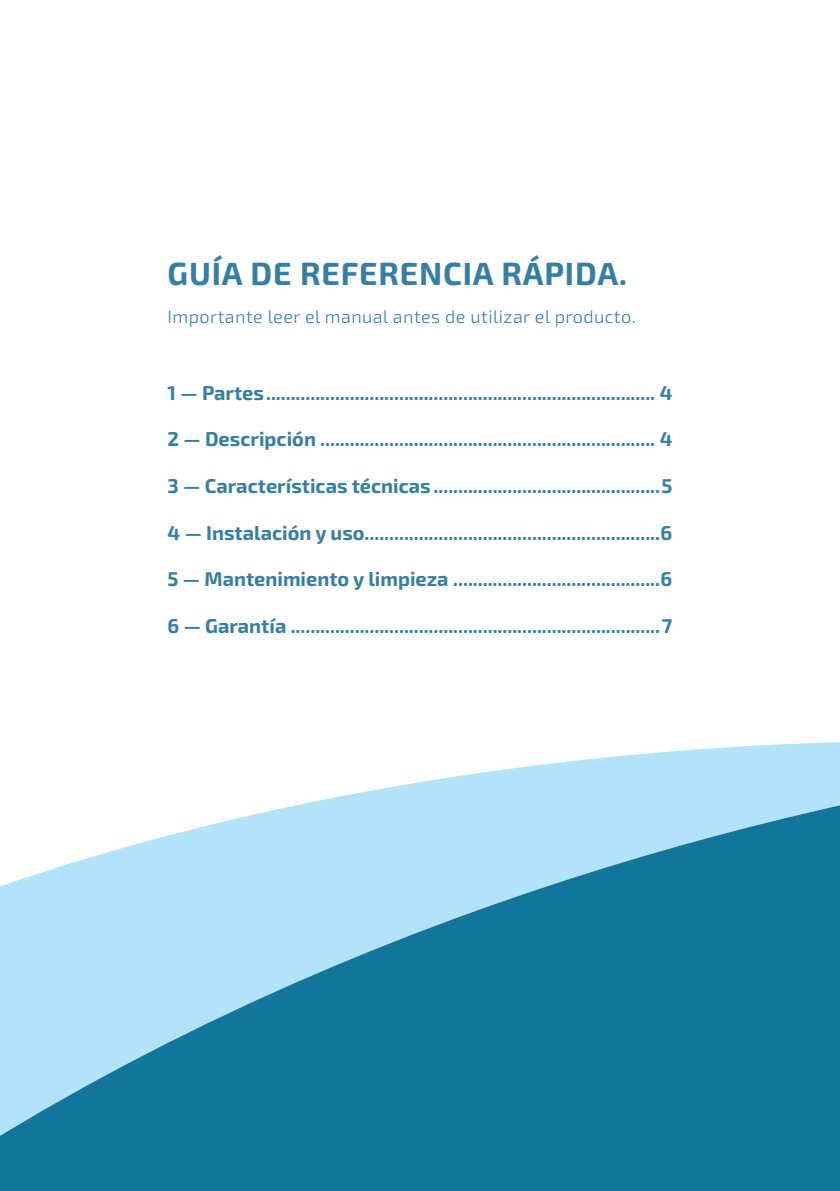
<style>
.page{position:relative;width:840px;height:1191px;background:#fff}
.page>*{position:absolute;margin:0;border:0;box-sizing:border-box;transform-origin:0 0}
.t1{font:700 32px "Exo 2";letter-spacing:.025em;color:#367fa3}
.t2{font:700 20px "Exo 2";color:#367fa3}
.t3{font:300 18px "Exo 2";letter-spacing:.025em;color:#367fa3}
</style>
<div class="page">
<svg style="left:0;top:751px;width:839px;height:440px;background:#60a8c5"></svg>
<p class="t1" style="left:167px;top:254px;width:460px">GUÍA DE REFERENCIA RÁPIDA.</p>
<p class="t3" style="left:167px;top:306px;width:469px">Importante leer el manual antes de utilizar el producto.</p>
<p class="t2" style="left:167px;top:381px;width:506px">1 — Partes............................................................................... 4</p>
<p class="t2" style="left:167px;top:427px;width:506px">2 — Descripción .................................................................... 4</p>
<p class="t2" style="left:167px;top:474px;width:506px">3 — Características técnicas ..............................................5</p>
<p class="t2" style="left:167px;top:521px;width:506px">4 — Instalación y uso............................................................6</p>
<p class="t2" style="left:167px;top:567px;width:506px">5 — Mantenimiento y limpieza ..........................................6</p>
<p class="t2" style="left:167px;top:614px;width:506px">6 — Garantía ...........................................................................7</p>
</div>
